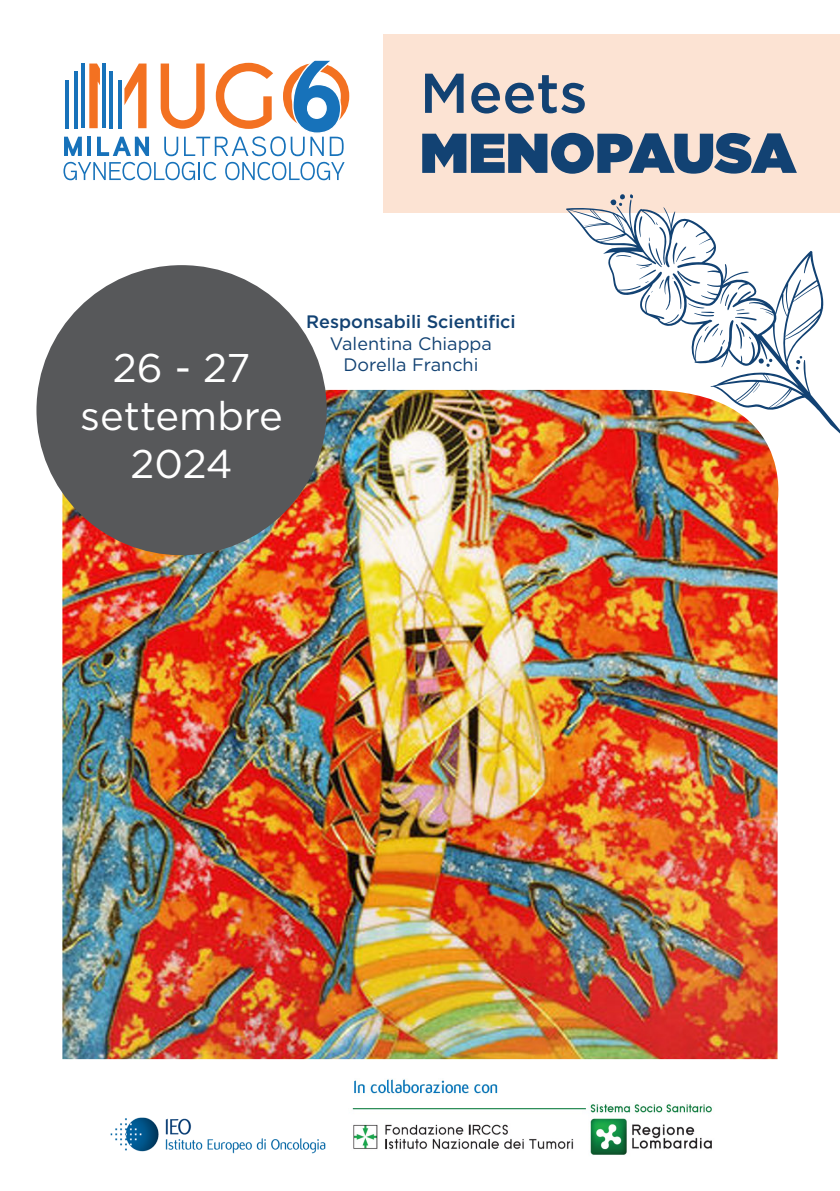
<style>
.page{position:relative;width:840px;height:1191px;background:#fff}
.page>*{position:absolute;margin:0;border:0;box-sizing:border-box;transform-origin:0 0}
.t1{font:900 103.4px "Aaux Next";color:#1772ba}
.t2{font:900 56px "Gotham";color:#124273}
.t3{font:500 56px "Gotham";color:#124273}
.t4{font:40px "Gotham";color:#fff}
.t5{font:18px "Gotham";color:#124273}
.t6{font:500 18px "Gotham";color:#124273}
</style>
<div class="page">
<div style="left:383px;top:34px;width:456px;height:179px;background:#fce3d3"></div>
<svg style="left:89px;top:64px;width:11px;height:64px"></svg>
<svg style="left:124px;top:64px;width:22px;height:64px"></svg>
<svg style="left:64px;top:137px;width:18px;height:19px"></svg>
<hr style="left:87px;top:137px;width:4px;height:19px;background:#1772ba">
<svg style="left:97px;top:137px;width:52px;height:19px"></svg>
<svg style="left:63px;top:162px;width:153px;height:18px"></svg>
<svg style="left:225px;top:162px;width:119px;height:18px"></svg>
<hr style="left:102px;top:64px;width:3px;height:64px;background:#1772ba">
<hr style="left:118px;top:80px;width:4px;height:48px;background:#1772ba">
<hr style="left:81px;top:64px;width:4px;height:64px;background:#1772ba">
<hr style="left:74px;top:71px;width:4px;height:57px;background:#1772ba">
<hr style="left:65px;top:80px;width:3px;height:48px;background:#1772ba">
<hr style="left:109px;top:71px;width:3px;height:57px;background:#1772ba">
<svg style="left:160px;top:62px;width:189px;height:94px"></svg>
<img style="left:352px;top:1079px;width:360px;height:76px">
<img style="left:110px;top:1117px;width:216px;height:36px">
<img style="left:62px;top:390px;width:716px;height:669px">
<div style="left:36px;top:265px;width:290px;height:290px;background:#57585a;border-radius:50%"></div>
<img style="left:565px;top:207px;width:274px;height:234px">
<svg style="left:765px;top:311px;width:7px;height:4px"></svg>
<svg style="left:615px;top:216px;width:141px;height:133px"></svg>
<svg style="left:610px;top:194px;width:22px;height:13px"></svg>
<svg style="left:758px;top:358px;width:13px;height:10px"></svg>
<p class="t1" style="left:287px;top:22px;width:59px">6</p>
<p class="t3" style="left:420px;top:56px;width:169px">Meets</p>
<p class="t2" style="left:420px;top:113px;width:377px">MENOPAUSA</p>
<p class="t4" style="left:113px;top:342px;width:139px">26 - 27</p>
<p class="t4" style="left:80px;top:390px;width:204px">settembre</p>
<p class="t4" style="left:130px;top:438px;width:103px">2024</p>
<p class="t6" style="left:306px;top:310px;width:211px">Responsabili Scientifici</p>
<p class="t5" style="left:330px;top:332px;width:163px">Valentina Chiappa</p>
<p class="t5" style="left:343px;top:353px;width:136px">Dorella Franchi</p>
</div>
